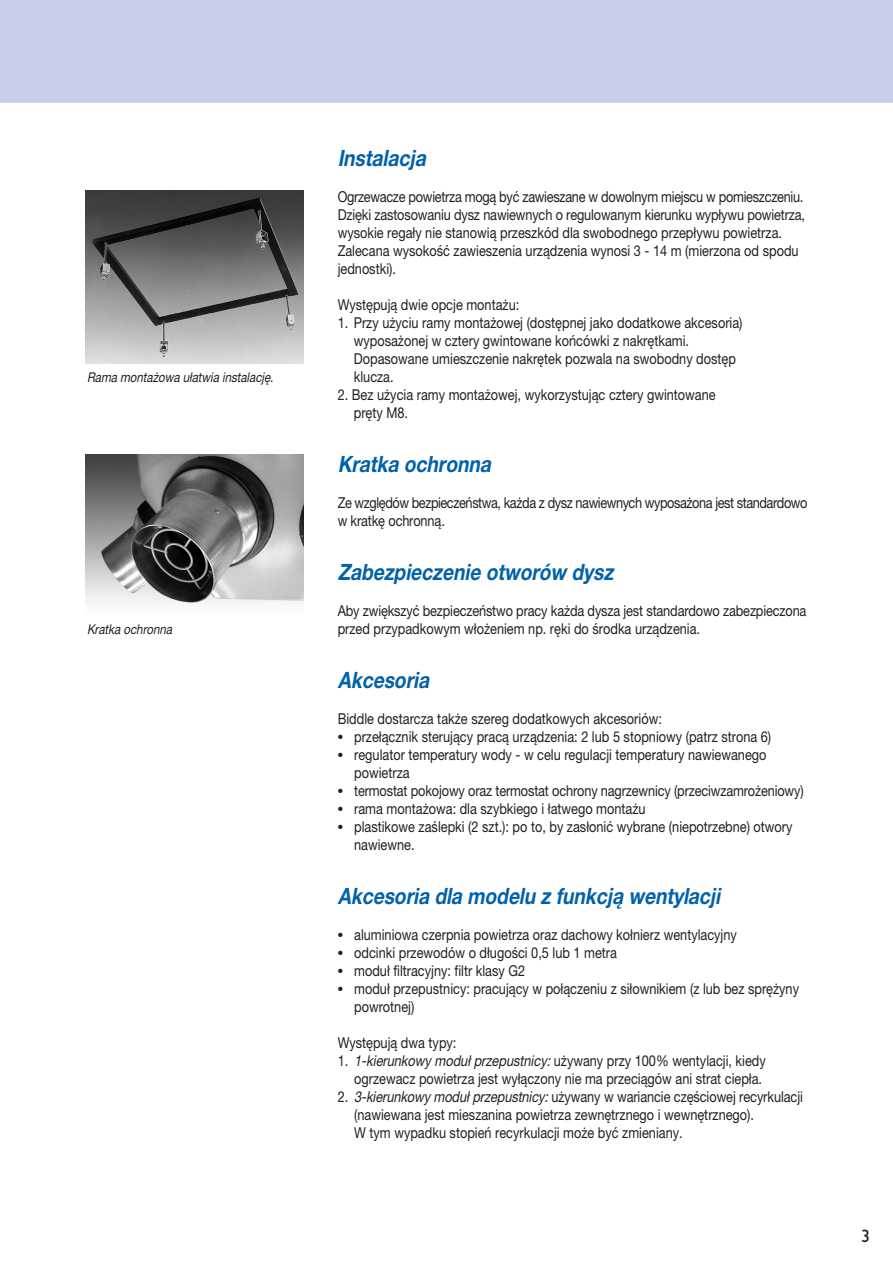
<style>
.page{position:relative;width:893px;height:1262px;background:#fff}
.page>*{position:absolute;margin:0;border:0;box-sizing:border-box;transform-origin:0 0}
.t1{font:italic 700 22.5px "Helvetica Neue East A";color:#0161aa;scale:.85 1}
.t2{font:18px "Gill Sans";color:#231f20}
.t3{font:15px/18px "Helvetica Neue East A";color:#231f20;scale:.85 1}
.t4{font:15px/18px "Helvetica Neue East A";letter-spacing:-.035em;color:#231f20;scale:.85 1}
.t5{font:italic 13.5px "Helvetica Neue East A";color:#231f20;scale:.85 1}
.s1{font-family:"Gill Sans";font-weight:700}
.s2{font-style:italic}
</style>
<div class="page">
<div style="left:0;top:0;width:892px;height:103px;background:#c5d0e8"></div>
<img style="left:85px;top:190px;width:219px;height:174px">
<img style="left:86px;top:454px;width:218px;height:150px">
<p class="t5" style="left:87px;top:372px;width:221px">Rama montażowa ułatwia instalację.</p>
<p class="t5" style="left:87px;top:624px;width:102px">Kratka ochronna</p>
<h1 class="t1" style="left:337px;top:149px;width:105px">Instalacja</h1>
<p class="t3" style="left:337px;top:189px;width:551px">Ogrzewacze powietrza mogą być zawieszane w dowolnym miejscu w pomieszczeniu.<br>Dzięki zastosowaniu dysz nawiewnych o regulowanym kierunku wypływu powietrza, wysokie regały nie stanowią przeszkód dla swobodnego przepływu powietrza.<br>Zalecana wysokość zawieszenia urządzenia wynosi 3 - 14 m (mierzona od spodu jednostki).</p>
<p class="t3" style="left:337px;top:297px;width:215px">Występują dwie opcje montażu:</p>
<p class="t3" style="left:354px;top:315px;width:459px;text-indent:-16px">1. Przy użyciu ramy montażowej (dostępnej jako dodatkowe akcesoria) wyposażonej w cztery gwintowane końcówki z nakrętkami.<br>Dopasowane umieszczenie nakrętek pozwala na swobodny dostęp klucza.</p>
<p class="t3" style="left:354px;top:387px;width:427px;text-indent:-16px">2. Bez użycia ramy montażowej, wykorzystując cztery gwintowane pręty M8.</p>
<h1 class="t1" style="left:337px;top:455px;width:181px">Kratka ochronna</h1>
<p class="t4" style="left:337px;top:495px;width:554px">Ze względów bezpieczeństwa, każda z dysz nawiewnych wyposażona jest standardowo w kratkę ochronną.</p>
<h1 class="t1" style="left:337px;top:563px;width:326px">Zabezpieczenie otworów dysz</h1>
<p class="t3" style="left:337px;top:603px;width:553px">Aby zwiększyć bezpieczeństwo pracy każda dysza jest standardowo zabezpieczona przed przypadkowym włożeniem np. ręki do środka urządzenia.</p>
<h1 class="t1" style="left:337px;top:671px;width:109px">Akcesoria</h1>
<p class="t3" style="left:337px;top:711px;width:383px">Biddle dostarcza także szereg dodatkowych akcesoriów:</p>
<p class="t3" style="left:337px;top:729px;width:511px"><span class="s1">•</span> przełącznik sterujący pracą urządzenia: 2 lub 5 stopniowy (patrz strona 6)</p>
<p class="t3" style="left:354px;top:747px;width:486px;text-indent:-17px"><span class="s1">•</span> regulator temperatury wody - w celu regulacji temperatury nawiewanego powietrza</p>
<p class="t3" style="left:337px;top:783px;width:549px"><span class="s1">•</span> termostat pokojowy oraz termostat ochrony nagrzewnicy (przeciwzamrożeniowy)</p>
<p class="t3" style="left:337px;top:801px;width:364px"><span class="s1">•</span> rama montażowa: dla szybkiego i łatwego montażu</p>
<p class="t3" style="left:354px;top:819px;width:517px;text-indent:-17px"><span class="s1">•</span> plastikowe zaślepki (2 szt.): po to, by zasłonić wybrane (niepotrzebne) otwory nawiewne.</p>
<h1 class="t1" style="left:337px;top:887px;width:451px">Akcesoria dla modelu z funkcją wentylacji</h1>
<p class="t3" style="left:337px;top:927px;width:471px"><span class="s1">•</span> aluminiowa czerpnia powietrza oraz dachowy kołnierz wentylacyjny</p>
<p class="t3" style="left:337px;top:945px;width:330px"><span class="s1">•</span> odcinki przewodów o długości 0,5 lub 1 metra</p>
<p class="t3" style="left:337px;top:963px;width:222px"><span class="s1">•</span> moduł filtracyjny: filtr klasy G2</p>
<p class="t3" style="left:354px;top:981px;width:525px;text-indent:-17px"><span class="s1">•</span> moduł przepustnicy: pracujący w połączeniu z siłownikiem (z lub bez sprężyny powrotnej)</p>
<p class="t3" style="left:337px;top:1035px;width:141px">Występują dwa typy:</p>
<p class="t3" style="left:337px;top:1053px;width:505px;text-align:right">1. <span class="s2">1-kierunkowy moduł przepustnicy:</span> używany przy 100% wentylacji, kiedy ogrzewacz powietrza jest wyłączony nie ma przeciągów ani strat ciepła.</p>
<p class="t3" style="left:354px;top:1089px;width:529px;text-indent:-17px">2. <span class="s2">3-kierunkowy moduł przepustnicy:</span> używany w wariancie częściowej recyrkulacji (nawiewana jest mieszanina powietrza zewnętrznego i wewnętrznego).<br>W tym wypadku stopień recyrkulacji może być zmieniany.</p>
<p class="t2" style="left:861px;top:1230px;width:10px">3</p>
</div>
